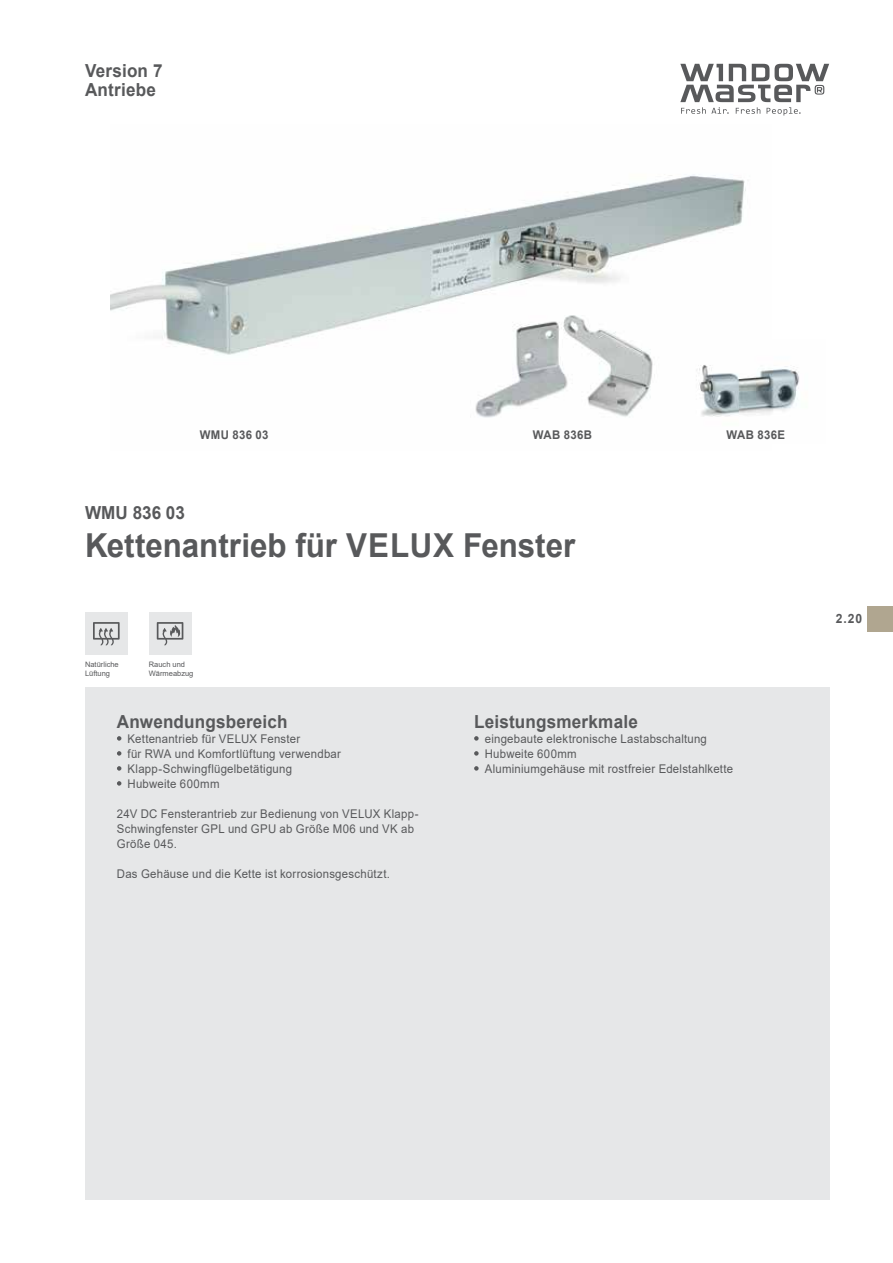
<style>
.page{position:relative;width:893px;height:1263px;background:#fff}
.page>*{position:absolute;margin:0;border:0;box-sizing:border-box;transform-origin:0 0}
.t1{font:700 33px "Arial";color:#58595b;scale:.95 1}
.t2{font:700 18px/18.8px "Arial";letter-spacing:.01em;color:#58595b;scale:.95 1}
.t3{font:700 12.75px "Arial";color:#58595b;scale:.95 1}
.t4{font:12px/15px "Arial";letter-spacing:.02em;color:#58595b;scale:.95 1}
.t5{font:700 12px "Arial";letter-spacing:.03em;color:#58595b;scale:.95 1}
.t6{font:7.5px/9px "Arial";color:#58595b}
</style>
<div class="page">
<svg style="left:680px;top:64px;width:149px;height:52px"></svg>
<div style="left:85px;top:687px;width:744px;height:512px;background:#e6e7e8"></div>
<svg style="left:117px;top:736px;width:4px;height:5px"></svg>
<svg style="left:117px;top:751px;width:4px;height:5px"></svg>
<svg style="left:117px;top:766px;width:4px;height:5px"></svg>
<svg style="left:117px;top:781px;width:4px;height:5px"></svg>
<svg style="left:474px;top:736px;width:5px;height:5px"></svg>
<svg style="left:474px;top:751px;width:5px;height:5px"></svg>
<svg style="left:474px;top:766px;width:5px;height:5px"></svg>
<div style="left:867px;top:606px;width:26px;height:25px;background:#b0a690"></div>
<div style="left:85px;top:612px;width:43px;height:43px;background:#e6e7e8"></div>
<svg style="left:93px;top:622px;width:27px;height:23px"></svg>
<div style="left:149px;top:612px;width:42px;height:43px;background:#e6e7e8"></div>
<svg style="left:157px;top:622px;width:26px;height:23px"></svg>
<img style="left:111px;top:174px;width:635px;height:181px">
<img style="left:444px;top:315px;width:236px;height:103px">
<img style="left:670px;top:340px;width:129px;height:78px">
<h2 class="t2" style="left:85px;top:61px;width:83px">Version 7<br>Antriebe</h2>
<p class="t5" style="left:200px;top:426px;width:74px">WMU 836 03</p>
<p class="t5" style="left:533px;top:426px;width:64px">WAB 836B</p>
<p class="t5" style="left:726px;top:426px;width:63px">WAB 836E</p>
<h2 class="t2" style="left:85px;top:504px;width:107px">WMU 836 03</h2>
<h1 class="t1" style="left:85px;top:522px;width:517px">Kettenantrieb für VELUX Fenster</h1>
<p class="t6" style="left:85px;top:660px;width:35px">Natürliche<br>Lüftung</p>
<p class="t6" style="left:149px;top:660px;width:46px">Rauch und<br>Wärmeabzug</p>
<h2 class="t2" style="left:117px;top:712px;width:181px">Anwendungsbereich</h2>
<p class="t4" style="left:128px;top:731px;width:226px">Kettenantrieb für VELUX Fenster<br>für RWA und Komfortlüftung verwendbar<br>Klapp-Schwingflügelbetätigung<br>Hubweite 600mm</p>
<p class="t4" style="left:117px;top:806px;width:319px">24V DC Fensterantrieb zur Bedienung von VELUX Klapp-<br>Schwingfenster GPL und GPU ab Größe M06 und VK ab<br>Größe 045.</p>
<p class="t4" style="left:117px;top:866px;width:289px">Das Gehäuse und die Kette ist korrosionsgeschützt.</p>
<h2 class="t2" style="left:474px;top:712px;width:174px">Leistungsmerkmale</h2>
<p class="t4" style="left:485px;top:731px;width:263px">eingebaute elektronische Lastabschaltung<br>Hubweite 600mm<br>Aluminiumgehäuse mit rostfreier Edelstahlkette</p>
<p class="t3" style="left:836px;top:610px;width:29px">2.20</p>
</div>
